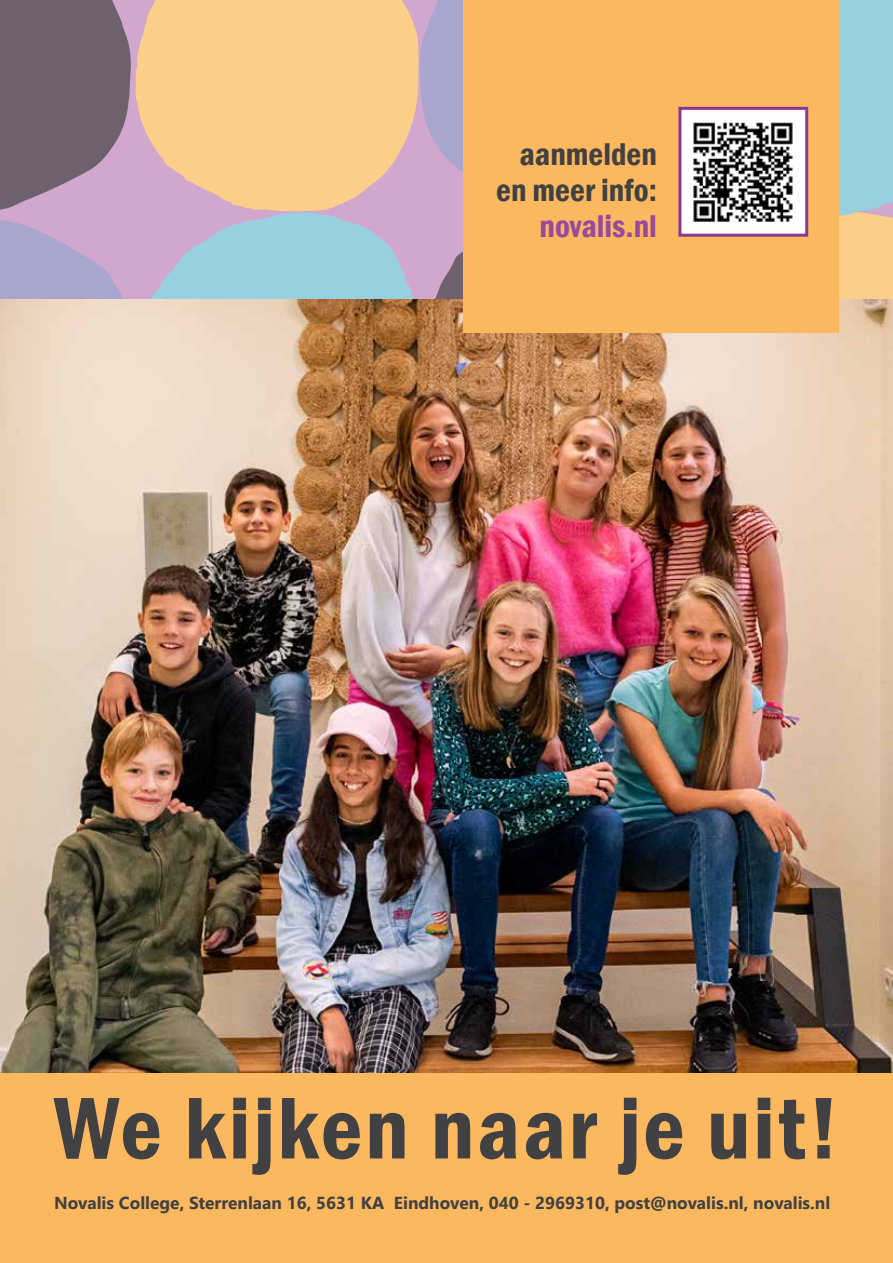
<style>
.page{position:relative;width:893px;height:1263px;background:#fff}
.page>*{position:absolute;margin:0;border:0;box-sizing:border-box;transform-origin:0 0}
.t1{font:600 condensed 90.6px "Franklin Gothic";letter-spacing:.03em;color:#414042}
.t2{font:600 condensed 32.4px/36px "Franklin Gothic";color:#414042;text-align:right}
.t3{font:600 condensed 32.4px "Franklin Gothic";color:#974a9d}
.t4{font:700 17.4px "Segoe UI";color:#414042}
</style>
<div class="page">
<svg style="left:0;top:0;width:893px;height:300px"></svg>
<div style="left:0;top:1003px;width:893px;height:260px;background:#fcb85e"></div>
<img style="left:0;top:300px;width:893px;height:773px">
<div style="left:463px;top:0;width:376px;height:332px;background:#fcb85e"></div>
<img style="left:682px;top:111px;width:122px;height:122px">
<div style="left:678px;top:107px;width:130px;height:130px;border:3px solid #8f3694"></div>
<h2 class="t2" style="left:496px;top:136px;width:162px">aanmelden en meer info:</h2>
<h2 class="t3" style="left:540px;top:205px;width:119px">novalis.nl</h2>
<h1 class="t1" style="left:54px;top:1068px;width:786px">We kijken naar je uit!</h1>
<p class="t4" style="left:54px;top:1189px;width:778px">Novalis College, Sterrenlaan 16, 5631 KA Eindhoven, 040 - 2969310, post@novalis.nl, novalis.nl</p>
</div>
